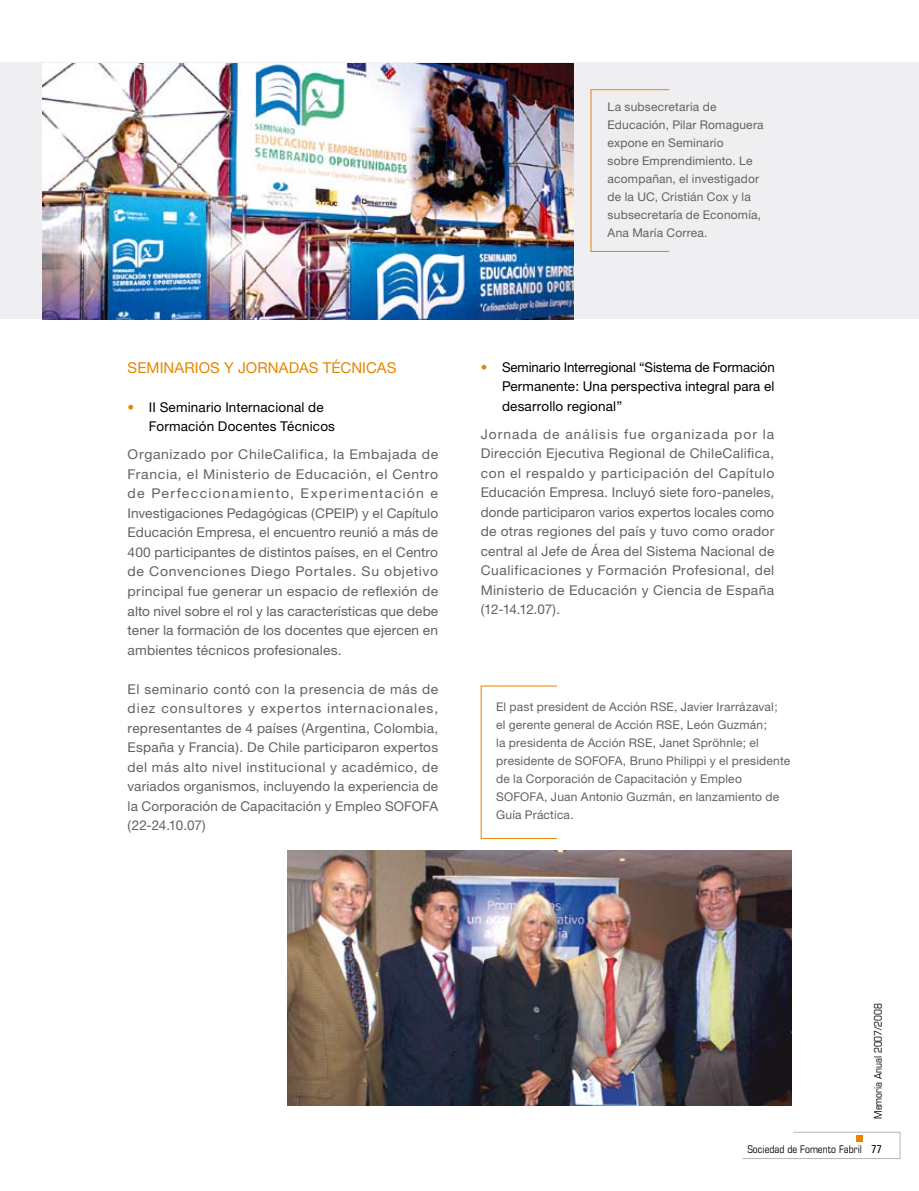
<style>
.page{position:relative;width:919px;height:1191px;background:#fff}
.page>*{position:absolute;margin:0;border:0;box-sizing:border-box;transform-origin:0 0}
.t1{font:15px "Helvetica Neue";letter-spacing:.005em;color:#e68600}
.t2{font:13.5px/19.5px "Helvetica Neue";letter-spacing:.01em;color:#626262;text-align:justify}
.t3{font:13.5px/19.5px "Helvetica Neue";letter-spacing:.01em;color:#626262;text-align:justify;scale:1.04 1}
.t4{font:13.5px/19.5px "Helvetica Neue";letter-spacing:.01em;color:#000}
.t5{font:12px/18px "Helvetica Neue";letter-spacing:.015em;color:#626262}
.t6{font:condensed 11.25px "Frutiger";color:#000}
.t7{font:condensed 10.5px "Eurostile";color:#000}
.s1{color:#e68600}
</style>
<div class="page">
<svg style="left:742px;top:1131px;width:158px;height:28px"></svg>
<div style="left:0;top:63px;width:918px;height:256px;background:#efeff1"></div>
<img style="left:287px;top:850px;width:504px;height:256px">
<img style="left:43px;top:64px;width:530px;height:255px">
<div style="left:590px;top:89px;width:79px;height:163px;border:1px solid #e68600"></div>
<p class="t5" style="left:607px;top:97px;width:157px">La subsecretaria de<br>Educación, Pilar Romaguera expone en Seminario<br>sobre Emprendimiento. Le acompañan, el investigador de la UC, Cristián Cox y la subsecretaría de Economía,<br>Ana María Correa.</p>
<p class="t1" style="left:128px;top:358px;width:20px">Seminarios</p>
<p class="t1" style="left:224px;top:358px;width:33px">y Jornadas</p>
<p class="t1" style="left:323px;top:358px;width:28px">Técnicas</p>
<p class="t4" style="left:149px;top:397px;width:187px;text-indent:-21px"><span class="s1">•</span> II Seminario Internacional de<br>Formación Docentes Técnicos</p>
<p class="t3" style="left:128px;top:445px;width:300px">Organizado por ChileCalifica, la Embajada de Francia, el Ministerio de Educación, el Centro de Perfeccionamiento, Experimentación e Investigaciones Pedagógicas (CPEIP) y el Capítulo Educación Empresa, el encuentro reunió a más de 400 participantes de distintos países, en el Centro de Convenciones Diego Portales. Su objetivo principal fue generar un espacio de reflexión de alto nivel sobre el rol y las características que debe tener la formación de los docentes que ejercen en ambientes técnicos profesionales.</p>
<p class="t2" style="left:128px;top:679px;width:312px">El seminario contó con la presencia de más de diez consultores y expertos internacionales, representantes de 4 países (Argentina, Colombia, España y Francia). De Chile participaron expertos del más alto nivel institucional y académico, de variados organismos, incluyendo la experiencia de la Corporación de Capacitación y Empleo SOFOFA (22-24.10.07)</p>
<p class="t4" style="left:502px;top:357px;width:274px;text-align:justify;text-indent:-21px"><span class="s1">•</span> Seminario Interregional “Sistema de Formación Permanente: Una perspectiva integral para el desarrollo regional”</p>
<p class="t2" style="left:480px;top:424px;width:295px">Jornada de análisis fue organizada por la Dirección Ejecutiva Regional de ChileCalifica, con el respaldo y participación del Capítulo Educación Empresa. Incluyó siete foro-paneles, donde participaron varios expertos locales como de otras regiones del país y tuvo como orador central al Jefe de Área del Sistema Nacional de Cualificaciones y Formación Profesional, del Ministerio de Educación y Ciencia de España (12-14.12.07).</p>
<p class="t5" style="left:496px;top:698px;width:295px">El past president de Acción RSE, Javier Irarrázaval;<br>el gerente general de Acción RSE, León Guzmán;<br>la presidenta de Acción RSE, Janet Spröhnle; el presidente de SOFOFA, Bruno Philippi y el presidente de la Corporación de Capacitación y Empleo SOFOFA, Juan Antonio Guzmán, en lanzamiento de Guía Práctica.</p>
<p class="t7" style="left:747px;top:1143px;width:116px">Sociedad de Fomento Fabril</p>
<p class="t7" style="left:871px;top:1118px;width:117px;rotate:-90deg">Memoria Anual 2007/2008</p>
<p class="t6" style="left:871px;top:1142px;width:12px">77</p>
</div>
